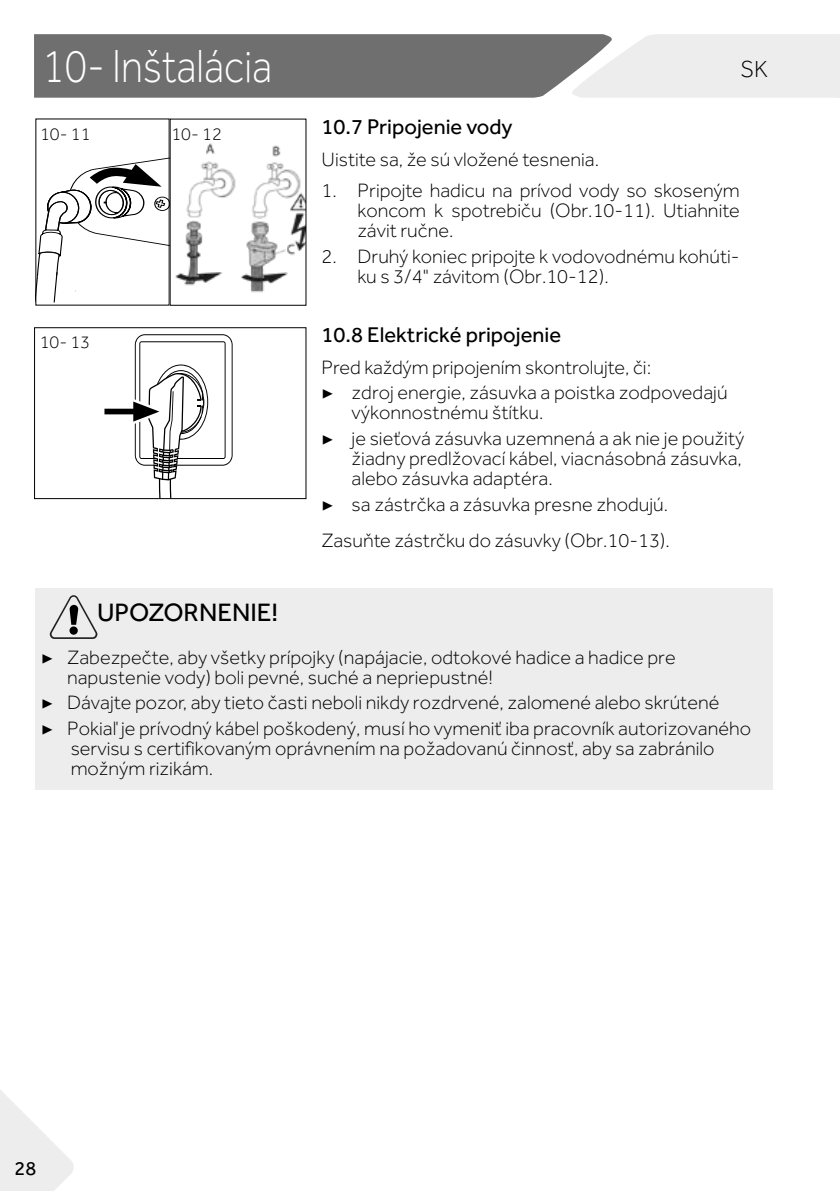
<style>
.page{position:relative;width:840px;height:1191px;background:#fff}
.page>*{position:absolute;margin:0;border:0;box-sizing:border-box;transform-origin:0 0}
.t1{font:300 48px "Effra";color:#fff;scale:.85 1}
.t2{font:26px "Effra";color:#000}
.t3{font:300 24px "Effra";color:#000}
.t4{font:22px "Effra";color:#000}
.t5{font:300 20px/20px "Effra";color:#000}
.t6{font:20px "Effra";color:#000}
.t7{font:300 18px "Effra";color:#000}
.s1{font-family:"Minion Pro";font-weight:400}
</style>
<div class="page">
<svg style="left:34px;top:34px;width:805px;height:64px;background:#999898"></svg>
<svg style="left:0;top:1090px;width:74px;height:101px"></svg>
<div style="left:35px;top:588px;width:737px;height:202px;background:#ededed"></div>
<svg style="left:50px;top:595px;width:47px;height:44px"></svg>
<div style="left:69px;top:626px;width:9px;height:8px;background:#000;border-radius:50%"></div>
<svg style="left:104px;top:334px;width:128px;height:163px"></svg>
<div style="left:34px;top:327px;width:272px;height:172px;border:1px solid #000"></div>
<img style="left:175px;top:143px;width:129px;height:150px">
<svg style="left:37px;top:158px;width:130px;height:145px"></svg>
<h1 class="t1" style="left:43px;top:39px;width:271px">10- Inštalácia</h1>
<p class="t3" style="left:740px;top:55px;width:29px">SK</p>
<p class="t7" style="left:40px;top:124px;width:52px">10- 11</p>
<p class="t7" style="left:171px;top:124px;width:52px">10- 12</p>
<p class="t7" style="left:40px;top:332px;width:52px">10- 13</p>
<p class="t4" style="left:321px;top:113px;width:192px">10.7 Pripojenie vody</p>
<p class="t5" style="left:321px;top:149px;width:279px">Uistite sa, že sú vložené tesnenia.</p>
<p class="t5" style="left:357px;top:180px;width:383px;text-align:justify;text-indent:-36px">1. Pripojte hadicu na prívod vody so skoseným koncom k spotrebiču (Obr.10-11). Utiahnite závit ručne.</p>
<p class="t5" style="left:357px;top:246px;width:383px;text-indent:-36px">2. Druhý koniec pripojte k vodovodnému kohúti&shy;ku s 3/4" závitom (Obr.10-12).</p>
<p class="t4" style="left:321px;top:322px;width:241px">10.8 Elektrické pripojenie</p>
<p class="t5" style="left:321px;top:354px;width:407px;line-height:25.6px">Pred každým pripojením skontrolujte, či:<br><span class="s1">▶</span> zdroj energie, zásuvka a poistka zodpovedajú</p>
<p class="t5" style="left:321px;top:400px;width:424px;line-height:25.6px;text-indent:30px">výkonnostnému štítku.<br><span class="s1">▶</span> je sieťová zásuvka uzemnená a ak nie je použitý</p>
<p class="t5" style="left:351px;top:448px;width:391px">žiadny predlžovací kábel, viacnásobná zásuvka, alebo zásuvka adaptéra.</p>
<p class="t5" style="left:321px;top:485px;width:349px;line-height:36.6px"><span class="s1">▶</span> sa zástrčka a zásuvka presne zhodujú.<br>Zasuňte zástrčku do zásuvky (Obr.10-13).</p>
<h2 class="t2" style="left:97px;top:597px;width:183px">UPOZORNENIE!</h2>
<p class="t5" style="left:67px;top:647px;width:609px;text-indent:-26px"><span class="s1">▶</span> Zabezpečte, aby všetky prípojky (napájacie, odtokové hadice a hadice pre napustenie vody) boli pevné, suché a nepriepustné!</p>
<p class="t5" style="left:41px;top:689px;width:711px;line-height:25.6px"><span class="s1">▶</span> Dávajte pozor, aby tieto časti neboli nikdy rozdrvené, zalomené alebo skrútené<br><span class="s1">▶</span> Pokiaľ je prívodný kábel poškodený, musí ho vymeniť iba pracovník autorizovaného</p>
<p class="t5" style="left:71px;top:738px;width:645px">servisu s certifikovaným oprávnením na požadovanú činnosť, aby sa zabránilo možným rizikám.</p>
<p class="t6" style="left:15px;top:1156px;width:23px">28</p>
</div>
